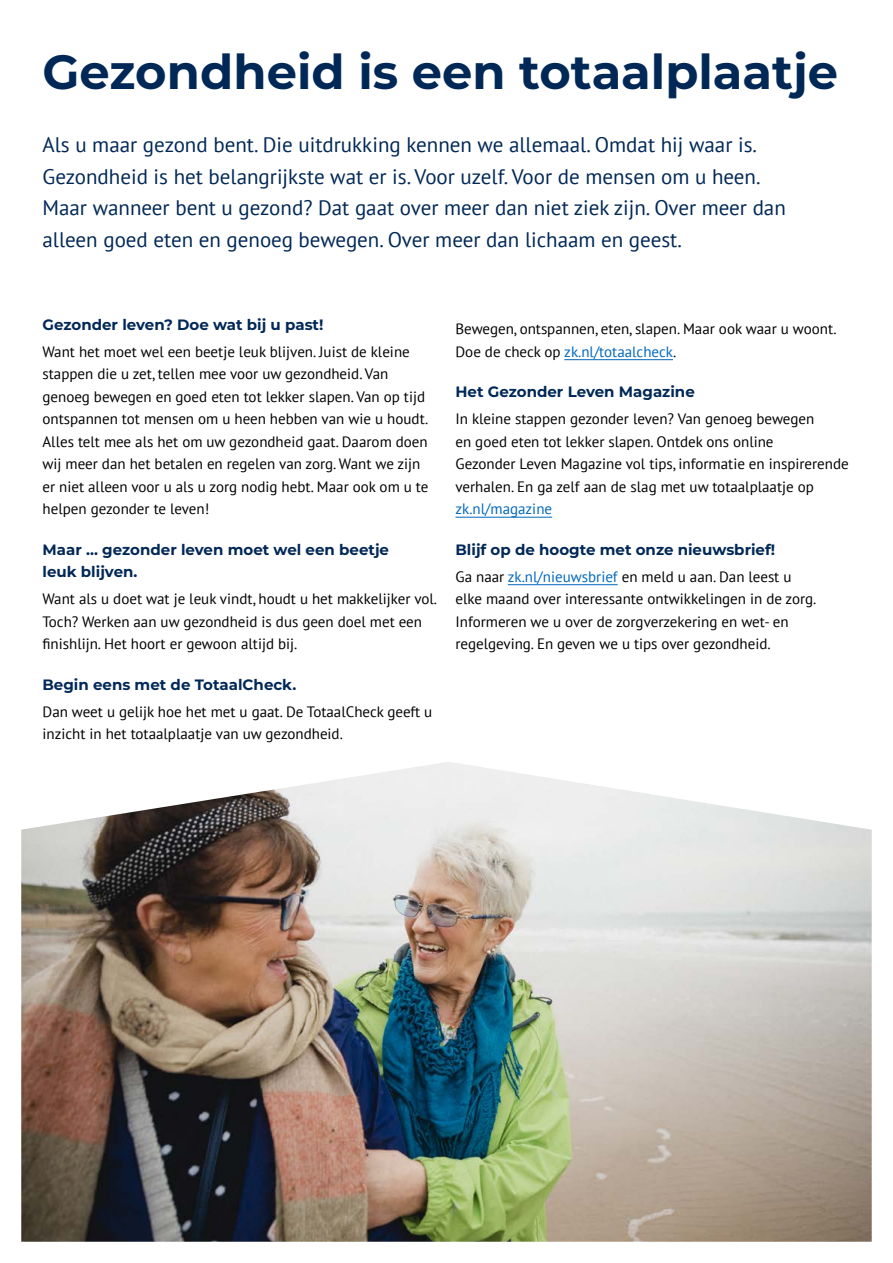
<style>
.page{position:relative;width:893px;height:1263px;background:#fff}
.page>*{position:absolute;margin:0;border:0;box-sizing:border-box;transform-origin:0 0}
.Kop_titel{font:700 48px "Montserrat";color:#002857}
.Intro{font:21px/31.5px "PT Sans";color:#002857}
.Brood{font:15px/22.5px "PT Sans";color:#000}
.Alinea_kop{font:700 15px/22.5px "Montserrat";color:#002857}
.s1{color:#0068bd}
</style>
<div class="page">
<hr style="left:564px;top:359px;width:109px;height:1px;background:#0068bd">
<hr style="left:455px;top:517px;width:97px;height:1px;background:#0068bd">
<hr style="left:508px;top:584px;width:110px;height:1px;background:#0068bd">
<img style="left:21px;top:762px;width:851px;height:480px">
<h2 class="Kop_titel" style="left:43px;top:37px;width:797px">Gezondheid is een totaalplaatje</h2>
<p class="Intro" style="left:43px;top:128px;width:745px">Als u maar gezond bent. Die uitdrukking kennen we allemaal. Omdat hij waar is.<br>Gezondheid is het belangrijkste wat er is. Voor uzelf. Voor de mensen om u heen.<br>Maar wanneer bent u gezond? Dat gaat over meer dan niet ziek zijn. Over meer dan alleen goed eten en genoeg bewegen. Over meer dan lichaam en geest.</p>
<h3 class="Alinea_kop" style="left:43px;top:312px;width:282px">Gezonder leven? Doe wat bij u past!</h3>
<p class="Brood" style="left:43px;top:340px;width:387px">Want het moet wel een beetje leuk blijven. Juist de kleine stappen die u zet, tellen mee voor uw gezondheid. Van genoeg bewegen en goed eten tot lekker slapen. Van op tijd ontspannen tot mensen om u heen hebben van wie u houdt.<br>Alles telt mee als het om uw gezondheid gaat. Daarom doen wij meer dan het betalen en regelen van zorg. Want we zijn er niet alleen voor u als u zorg nodig hebt. Maar ook om u te helpen gezonder te leven!</p>
<h3 class="Alinea_kop" style="left:43px;top:537px;width:348px">Maar … gezonder leven moet wel een beetje leuk blijven.</h3>
<p class="Brood" style="left:43px;top:587px;width:396px">Want als u doet wat je leuk vindt, houdt u het makkelijker vol.<br>Toch? Werken aan uw gezondheid is dus geen doel met een finishlijn. Het hoort er gewoon altijd bij.</p>
<h3 class="Alinea_kop" style="left:43px;top:672px;width:255px">Begin eens met de TotaalCheck.</h3>
<p class="Brood" style="left:43px;top:700px;width:391px">Dan weet u gelijk hoe het met u gaat. De TotaalCheck geeft u inzicht in het totaalplaatje van uw gezondheid.</p>
<p class="Brood" style="left:455px;top:317px;width:383px">Bewegen, ontspannen, eten, slapen. Maar ook waar u woont.<br>Doe de check op <span class="s1">zk.nl/totaalcheck</span>.</p>
<h3 class="Alinea_kop" style="left:455px;top:380px;width:241px">Het Gezonder Leven Magazine</h3>
<p class="Brood" style="left:455px;top:407px;width:395px">In kleine stappen gezonder leven? Van genoeg bewegen<br>en goed eten tot lekker slapen. Ontdek ons online<br>Gezonder Leven Magazine vol tips, informatie en inspirerende verhalen. En ga zelf aan de slag met uw totaalplaatje op <span class="s1">zk.nl/magazine</span></p>
<h3 class="Alinea_kop" style="left:455px;top:537px;width:321px">Blijf op de hoogte met onze nieuwsbrief!</h3>
<p class="Brood" style="left:455px;top:565px;width:362px">Ga naar <span class="s1">zk.nl/nieuwsbrief</span> en meld u aan. Dan leest u elke maand over interessante ontwikkelingen in de zorg.<br>Informeren we u over de zorgverzekering en wet- en regelgeving. En geven we u tips over gezondheid.</p>
</div>
